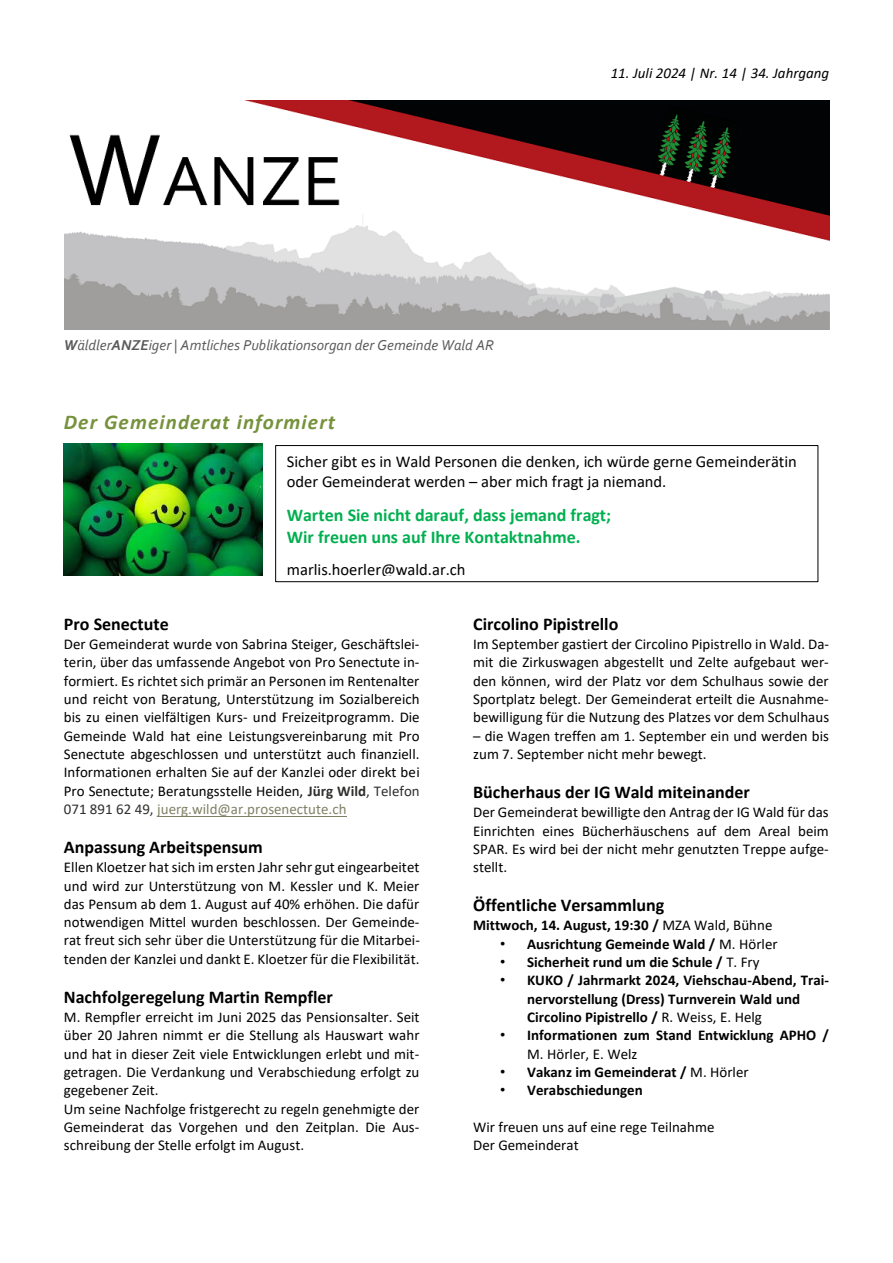
<style>
.page{position:relative;width:893px;height:1263px;background:#fff}
.page>*{position:absolute;margin:0;border:0;box-sizing:border-box;transform-origin:0 0}
.t1{font:italic 700 21px "Calibri";letter-spacing:.05em;color:#76923c}
.t2{font:700 18px "Calibri";color:#000}
.t3{font:700 18px/21.9px "Calibri";color:#00b050}
.t4{font:16.5px/20.1px "Calibri";color:#000}
.t5{font:15px/18.3px "Calibri";color:#000;text-align:justify}
.t6{font:700 15px/18.5px "Calibri";color:#000}
.t7{font:italic 15px "Corbel";color:#595959}
.t8{font:italic 15px "Calibri";letter-spacing:.005em;color:#000}
.s1{font-weight:700}
.s2{font-weight:700;color:#2f2f2d}
.s3{color:#2f2f2d}
.s4{color:#818167}
.s5{font-weight:400}
.s6{font-family:"Arial";font-weight:400}
</style>
<div class="page">
<hr style="left:157px;top:816px;width:190px;height:1px;background:#818167">
<img style="left:64px;top:100px;width:765px;height:230px">
<img style="left:64px;top:444px;width:198px;height:132px">
<div style="left:275px;top:445px;width:543px;height:137px;border:1px solid #000"></div>
<p class="t7" style="left:64px;top:335px;width:431px"><span class="s1">W</span>äldler<span class="s1">ANZE</span>iger | Amtliches Publikationsorgan der Gemeinde Wald AR</p>
<p class="t1" style="left:64px;top:407px;width:273px">Der Gemeinderat informiert</p>
<p class="t8" style="left:611px;top:63px;width:220px">11. Juli 2024 | Nr. 14 | 34. Jahrgang</p>
<p class="t4" style="left:287px;top:451px;width:512px">Sicher gibt es in Wald Personen die denken, ich würde gerne Gemeinderätin oder Gemeinderat werden – aber mich fragt ja niemand.</p>
<p class="t3" style="left:287px;top:504px;width:326px">Warten Sie nicht darauf, dass jemand fragt;<br>Wir freuen uns auf Ihre Kontaktnahme.</p>
<p class="t4" style="left:287px;top:559px;width:180px">marlis.hoerler@wald.ar.ch</p>
<p class="t2" style="left:64px;top:611px;width:106px">Pro Senectute</p>
<p class="t5" style="left:64px;top:634px;width:357px">Der Gemeinderat wurde von Sabrina Steiger, Geschäftslei&shy;terin, über das umfassende Angebot von Pro Senectute in&shy;formiert. Es richtet sich primär an Personen im Rentenalter und reicht von Beratung, Unterstützung im Sozialbereich bis zu einen vielfältigen Kurs- und Freizeitprogramm. Die Gemeinde Wald hat eine Leistungsvereinbarung mit Pro Senectute abgeschlossen und unterstützt auch finanziell.<br>Informationen erhalten Sie auf der Kanzlei oder direkt bei Pro Senectute; Beratungsstelle Heiden, <span class="s2">Jürg Wild</span><span class="s3">, Telefon 071 891 62 49,</span> <span class="s4">juerg.wild@ar.prosenectute.ch</span></p>
<p class="t2" style="left:64px;top:834px;width:200px">Anpassung Arbeitspensum</p>
<p class="t5" style="left:64px;top:858px;width:357px">Ellen Kloetzer hat sich im ersten Jahr sehr gut eingearbeitet und wird zur Unterstützung von M. Kessler und K. Meier das Pensum ab dem 1. August auf 40% erhöhen. Die dafür notwendigen Mittel wurden beschlossen. Der Gemeinde&shy;rat freut sich sehr über die Unterstützung für die Mitarbei&shy;tenden der Kanzlei und dankt E. Kloetzer für die Flexibilität.</p>
<p class="t2" style="left:64px;top:984px;width:271px">Nachfolgeregelung Martin Rempfler</p>
<p class="t5" style="left:64px;top:1008px;width:357px;text-align:left">M. Rempfler erreicht im Juni 2025 das Pensionsalter. Seit über 20 Jahren nimmt er die Stellung als Hauswart wahr und hat in dieser Zeit viele Entwicklungen erlebt und mit&shy;getragen. Die Verdankung und Verabschiedung erfolgt zu gegebener Zeit.<br>Um seine Nachfolge fristgerecht zu regeln genehmigte der Gemeinderat das Vorgehen und den Zeitplan. Die Aus&shy;schreibung der Stelle erfolgt im August.</p>
<p class="t2" style="left:473px;top:611px;width:147px">Circolino Pipistrello</p>
<p class="t5" style="left:473px;top:634px;width:357px">Im September gastiert der Circolino Pipistrello in Wald. Da&shy;mit die Zirkuswagen abgestellt und Zelte aufgebaut wer&shy;den können, wird der Platz vor dem Schulhaus sowie der Sportplatz belegt. Der Gemeinderat erteilt die Ausnahme&shy;bewilligung für die Nutzung des Platzes vor dem Schulhaus</p>
<p class="t5" style="left:473px;top:726px;width:357px">– die Wagen treffen am 1. September ein und werden bis zum 7. September nicht mehr bewegt.</p>
<p class="t2" style="left:473px;top:779px;width:278px">Bücherhaus der IG Wald miteinander</p>
<p class="t5" style="left:473px;top:803px;width:357px">Der Gemeinderat bewilligte den Antrag der IG Wald für das Einrichten eines Bücherhäuschens auf dem Areal beim SPAR. Es wird bei der nicht mehr genutzten Treppe aufge&shy;stellt.</p>
<p class="t2" style="left:473px;top:892px;width:193px">Öffentliche Versammlung</p>
<p class="t6" style="left:473px;top:916px;width:301px">Mittwoch, 14. August, 19:30 / <span class="s5">MZA Wald, Bühne</span></p>
<p class="t6" style="left:500px;top:934px;width:279px"><span class="s6">•</span> Ausrichtung Gemeinde Wald / <span class="s5">M. Hörler</span></p>
<p class="t6" style="left:500px;top:952px;width:261px"><span class="s6">•</span> Sicherheit rund um die Schule / <span class="s5">T. Fry</span></p>
<p class="t6" style="left:527px;top:971px;width:303px;text-indent:-27px"><span class="s6">•</span> KUKO / Jahrmarkt 2024, Viehschau-Abend, Trai&shy;nervorstellung (Dress) Turnverein Wald und<br>Circolino Pipistrello / <span class="s5">R. Weiss, E. Helg</span></p>
<p class="t6" style="left:527px;top:1026px;width:303px;text-indent:-27px"><span class="s6">•</span> Informationen zum Stand Entwicklung APHO /<br><span class="s5">M. Hörler, E. Welz</span></p>
<p class="t6" style="left:500px;top:1063px;width:250px"><span class="s6">•</span> Vakanz im Gemeinderat / <span class="s5">M. Hörler</span></p>
<p class="t6" style="left:500px;top:1081px;width:144px"><span class="s6">•</span> Verabschiedungen</p>
<p class="t5" style="left:473px;top:1117px;width:243px">Wir freuen uns auf eine rege Teilnahme<br>Der Gemeinderat</p>
</div>
